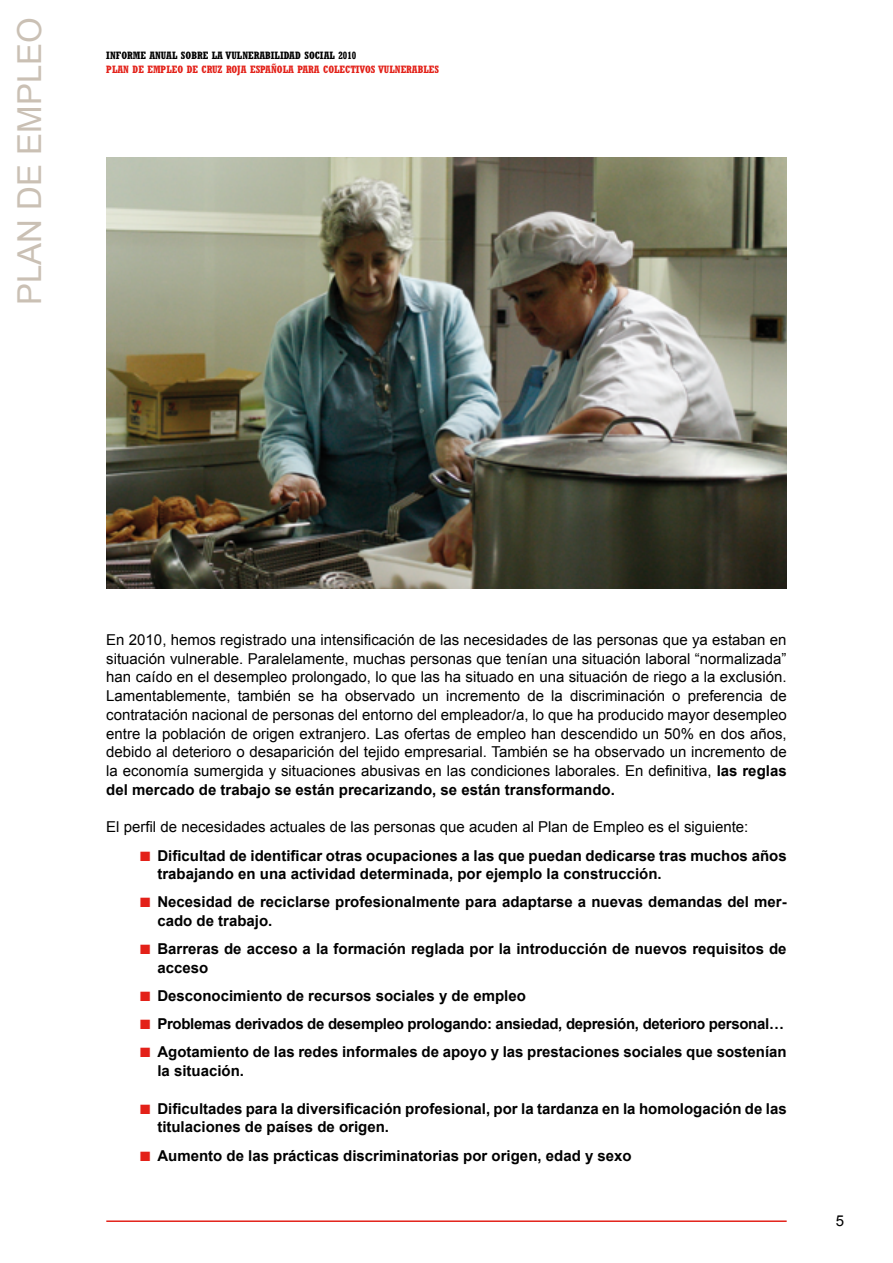
<style>
.page{position:relative;width:893px;height:1263px;background:#fff}
.page>*{position:absolute;margin:0;border:0;box-sizing:border-box;transform-origin:0 0}
.t1{font:33px "Arial";color:#cac0b4}
.t2{font:15px/18.8px "Arial";color:#000;text-align:justify}
.List_Paragraph{font:700 15px/18.8px "Arial";color:#000}
.List_Paragraph-2{font:700 15px "Arial";letter-spacing:-.02em;color:#000}
.t3{font:700 condensed 10.5px "Rockwell";color:#e32119}
.t4{font:700 condensed 10.5px "Rockwell";color:#000}
.s1{font-weight:700}
.s2{color:#e32119}
</style>
<div class="page">
<hr style="left:106px;top:1220px;width:681px;height:2px;background:#e32119">
<img style="left:106px;top:157px;width:681px;height:432px">
<h1 class="t1" style="left:8px;top:305px;width:289px;rotate:-90deg">PLAN DE EMPLEO</h1>
<p class="t4" style="left:106px;top:49px;width:252px">INFORME ANUAL SOBRE LA VULNERABILIDAD SOCIAL 2010</p>
<p class="t3" style="left:106px;top:63px;width:334px">PLAN DE EMPLEO DE CRUZ ROJA ESPAÑOLA PARA COLECTIVOS VULNERABLES</p>
<p class="t2" style="left:106px;top:630px;width:682px">En 2010, hemos registrado una intensificación de las necesidades de las personas que ya estaban en situación vulnerable. Paralelamente, muchas personas que tenían una situación laboral “normalizada” han caído en el desempleo prolongado, lo que las ha situado en una situación de riego a la exclusión.<br>Lamentablemente, también se ha observado un incremento de la discriminación o preferencia de contratación nacional de personas del entorno del empleador/a, lo que ha producido mayor desempleo entre la población de origen extranjero. Las ofertas de empleo han descendido un 50% en dos años, debido al deterioro o desaparición del tejido empresarial. También se ha observado un incremento de la economía sumergida y situaciones abusivas en las condiciones laborales. En definitiva, <span class="s1">las reglas del mercado de trabajo se están precarizando, se están transformando.</span></p>
<p class="t2" style="left:106px;top:818px;width:643px">El perfil de necesidades actuales de las personas que acuden al Plan de Empleo es el siguiente:</p>
<p class="List_Paragraph" style="left:157px;top:846px;width:631px;text-indent:-17px"><span class="s2">■</span> Dificultad de identificar otras ocupaciones a las que puedan dedicarse tras muchos años trabajando en una actividad determinada, por ejemplo la construcción.</p>
<p class="List_Paragraph" style="left:157px;top:893px;width:631px;text-indent:-17px"><span class="s2">■</span> Necesidad de reciclarse profesionalmente para adaptarse a nuevas demandas del mer&shy;cado de trabajo.</p>
<p class="List_Paragraph" style="left:157px;top:940px;width:631px;text-indent:-17px"><span class="s2">■</span> Barreras de acceso a la formación reglada por la introducción de nuevos requisitos de acceso</p>
<p class="List_Paragraph" style="left:140px;top:987px;width:387px"><span class="s2">■</span> Desconocimiento de recursos sociales y de empleo</p>
<p class="List_Paragraph-2" style="left:140px;top:1014px;width:645px"><span class="s2">■</span> Problemas derivados de desempleo prologando: ansiedad, depresión, deterioro personal…</p>
<p class="List_Paragraph" style="left:157px;top:1043px;width:631px;text-indent:-17px"><span class="s2">■</span> Agotamiento de las redes informales de apoyo y las prestaciones sociales que sostenían la situación.</p>
<p class="List_Paragraph" style="left:157px;top:1099px;width:631px;text-indent:-17px"><span class="s2">■</span> Dificultades para la diversificación profesional, por la tardanza en la homologación de las titulaciones de países de origen.</p>
<p class="List_Paragraph" style="left:140px;top:1146px;width:493px"><span class="s2">■</span> Aumento de las prácticas discriminatorias por origen, edad y sexo</p>
<p class="t2" style="left:836px;top:1211px;width:10px">5</p>
</div>
